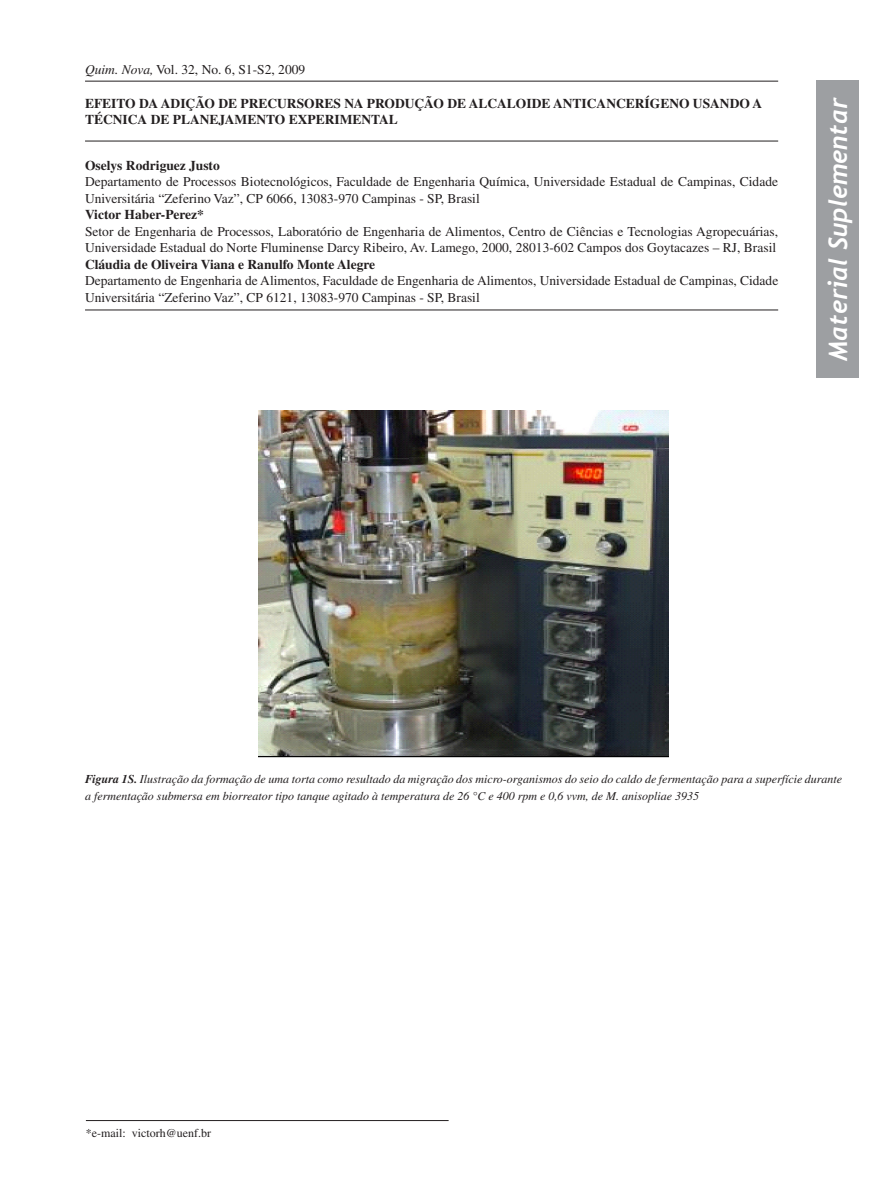
<style>
.page{position:relative;width:893px;height:1191px;background:#fff}
.page>*{position:absolute;margin:0;border:0;box-sizing:border-box;transform-origin:0 0}
.Bibliografia{font:italic 700 25.5px "Trebuchet";color:#fff}
.Endereços{font:13.5px/16.5px "Times";color:#231f20}
.Recebido{font:13.5px/16.5px "Times";color:#231f20}
.Título{font:700 13.5px/16.5px "Times";color:#231f20}
.Autores{font:700 13.5px "Times";color:#231f20}
.Figura{font:italic 12px/16.5px "Times";color:#231f20}
.Rodapé{font:12px "Times";color:#231f20}
.s1{font-style:italic}
.s2{font-weight:700}
</style>
<div class="page">
<div style="left:816px;top:81px;width:43px;height:297px;background:#9d9fa2"></div>
<hr style="left:86px;top:1120px;width:363px;height:1px;background:#231f20">
<hr style="left:85px;top:81px;width:693px;height:1px;background:#231f20">
<hr style="left:85px;top:141px;width:693px;height:1px;background:#231f20">
<hr style="left:85px;top:309px;width:693px;height:1px;background:#231f20">
<img style="left:258px;top:411px;width:410px;height:347px">
<p class="Endereços" style="left:85px;top:61px;width:222px"><span class="s1">Quim. Nova,</span> Vol. 32, No. 6, S1-S2, 2009</p>
<p class="Título" style="left:85px;top:95px;width:679px">EFEITO DA ADIÇÃO DE PRECURSORES NA PRODUÇÃO DE ALCALOIDE ANTICANCERÍGENO USANDO A<br>TÉCNICA DE PLANEJAMENTO EXPERIMENTAL</p>
<p class="Autores" style="left:85px;top:157px;width:136px">Oselys Rodriguez Justo</p>
<p class="Endereços" style="left:85px;top:173px;width:695px">Departamento de Processos Biotecnológicos, Faculdade de Engenharia Química, Universidade Estadual de Campinas, Cidade<br>Universitária “Zeferino Vaz”, CP 6066, 13083-970 Campinas - SP, Brasil</p>
<p class="Autores" style="left:85px;top:207px;width:120px">Victor Haber-Perez*</p>
<p class="Endereços" style="left:85px;top:223px;width:695px">Setor de Engenharia de Processos, Laboratório de Engenharia de Alimentos, Centro de Ciências e Tecnologias Agropecuárias,<br>Universidade Estadual do Norte Fluminense Darcy Ribeiro, Av. Lamego, 2000, 28013-602 Campos dos Goytacazes – RJ, Brasil</p>
<p class="Autores" style="left:85px;top:256px;width:292px">Cláudia de Oliveira Viana e Ranulfo Monte Alegre</p>
<p class="Recebido" style="left:85px;top:272px;width:695px">Departamento de Engenharia de Alimentos, Faculdade de Engenharia de Alimentos, Universidade Estadual de Campinas, Cidade<br>Universitária “Zeferino Vaz”, CP 6121, 13083-970 Campinas - SP, Brasil</p>
<p class="Bibliografia" style="left:822px;top:361px;width:265px;rotate:-90deg">Material Suplementar</p>
<p class="Figura" style="left:85px;top:771px;width:758px"><span class="s2">Figura 1S.</span> Ilustração da formação de uma torta como resultado da migração dos micro-organismos do seio do caldo de fermentação para a superfície durante a fermentação submersa em biorreator tipo tanque agitado à temperatura de 26 °C e 400 rpm e 0,6 vvm, de M. anisopliae 3935</p>
<p class="Rodapé" style="left:86px;top:1126px;width:127px">*e-mail: victorh@uenf.br</p>
</div>
